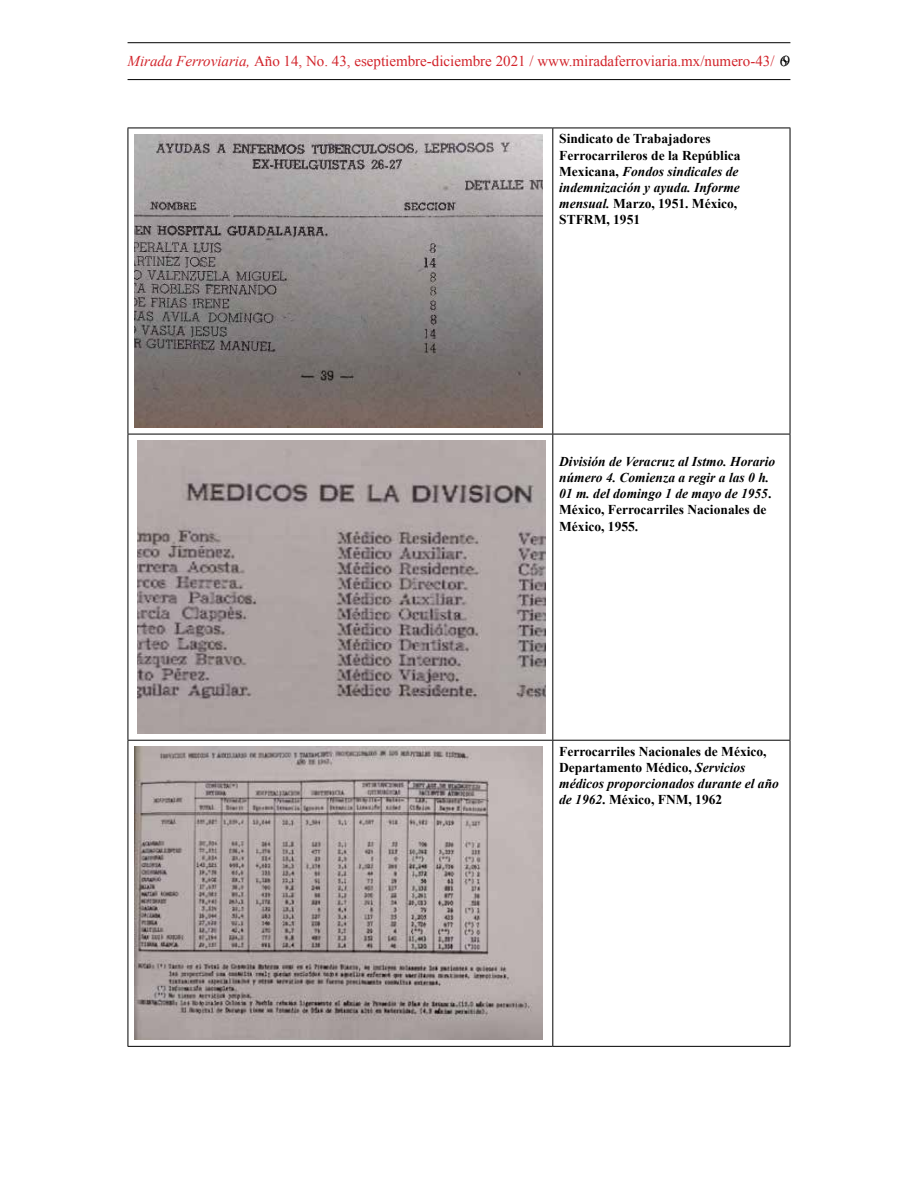
<style>
.page{position:relative;width:918px;height:1188px;background:#fff}
.page>*{position:absolute;margin:0;border:0;box-sizing:border-box;transform-origin:0 0}
.t1{font:15px "Times New Roman";color:#d2232a}
.t2{font:700 13.5px/16.2px "Times New Roman";color:#000}
.t3{font:italic 700 13.5px/16.2px "Times New Roman";color:#000}
.s1{font-style:italic}
.s2{color:#000}
.s3{font-style:inherit}
.s4{font-style:normal}
</style>
<div class="page">
<hr style="left:128px;top:42px;width:662px;height:1px;background:#000">
<hr style="left:128px;top:79px;width:662px;height:1px;background:#000">
<hr style="left:128px;top:128px;width:425px;height:1px;background:#000">
<hr style="left:553px;top:128px;width:237px;height:1px;background:#000">
<hr style="left:552px;top:128px;width:1px;height:306px;background:#000">
<hr style="left:128px;top:434px;width:425px;height:1px;background:#000">
<hr style="left:553px;top:434px;width:237px;height:1px;background:#000">
<hr style="left:552px;top:434px;width:1px;height:306px;background:#000">
<hr style="left:128px;top:740px;width:425px;height:1px;background:#000">
<hr style="left:553px;top:740px;width:237px;height:1px;background:#000">
<hr style="left:552px;top:741px;width:1px;height:305px;background:#000">
<hr style="left:128px;top:1046px;width:425px;height:1px;background:#000">
<hr style="left:553px;top:1046px;width:237px;height:1px;background:#000">
<hr style="left:128px;top:128px;width:1px;height:306px;background:#000">
<hr style="left:790px;top:128px;width:1px;height:306px;background:#000">
<hr style="left:128px;top:434px;width:1px;height:306px;background:#000">
<hr style="left:790px;top:434px;width:1px;height:306px;background:#000">
<hr style="left:128px;top:741px;width:1px;height:305px;background:#000">
<hr style="left:790px;top:741px;width:1px;height:305px;background:#000">
<img style="left:134px;top:134px;width:409px;height:294px">
<img style="left:138px;top:440px;width:408px;height:294px">
<img style="left:134px;top:747px;width:409px;height:293px">
<p class="t1" style="left:128px;top:51px;width:664px"><span class="s1">Mirada Ferroviaria,</span> Año 14, No. 43, eseptiembre-diciembre 2021 / www.miradaferroviaria.mx/numero-43/ <span class="s2">69</span></p>
<p class="t2" style="left:559px;top:131px;width:183px">Sindicato de Trabajadores<br>Ferrocarrileros de la República<br>Mexicana, <span class="s1">Fondos sindicales de indemnización y ayuda. Informe mensual.</span> Marzo, 1951. México,<br><span class="s3">STFRM</span>, 1951</p>
<p class="t3" style="left:559px;top:453px;width:218px">División de Veracruz al Istmo. Horario número 4. Comienza a regir a las 0 h.<br>01 m. del domingo 1 de mayo de 1955<span class="s4">.<br>México, Ferrocarriles Nacionales de<br>México, 1955.</span></p>
<p class="t2" style="left:559px;top:743px;width:221px">Ferrocarriles Nacionales de México, Departamento Médico, <span class="s1">Servicios médicos proporcionados durante el año de 1962</span>. México, <span class="s3">FNM</span>, 1962</p>
</div>
